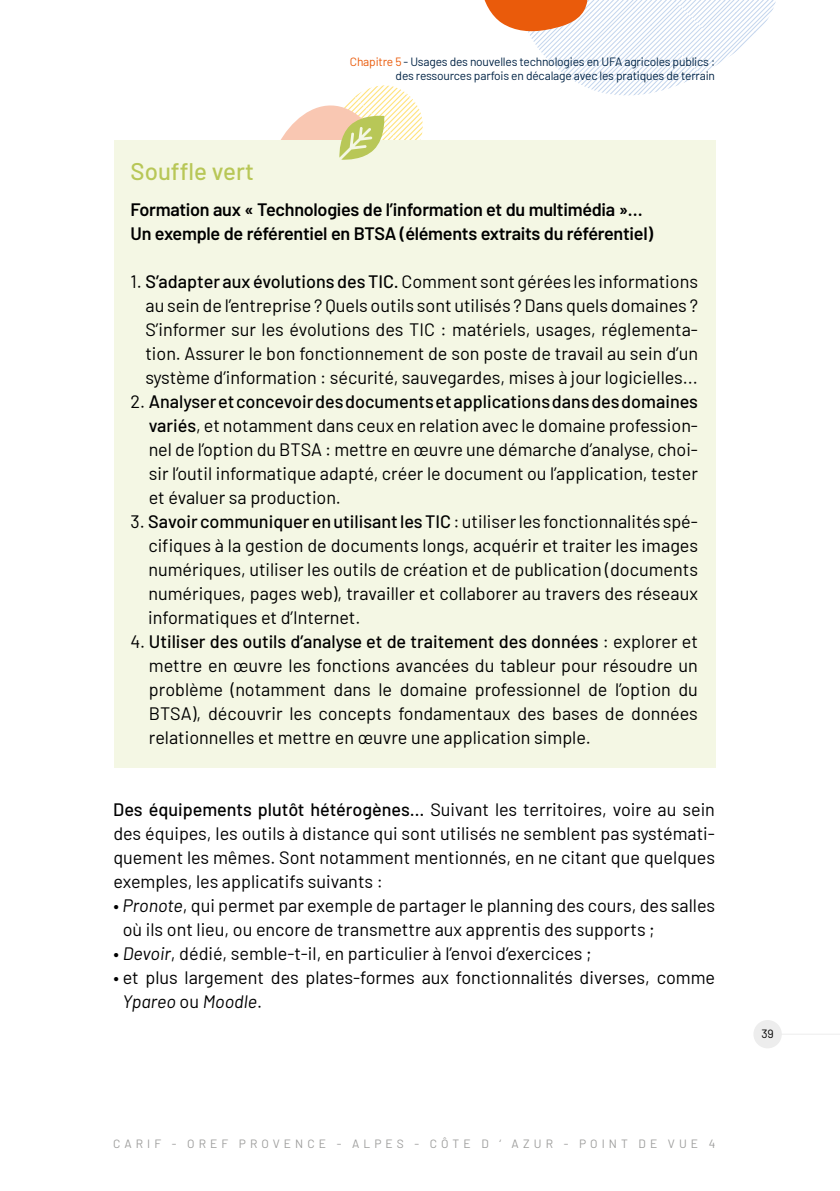
<style>
.page{position:relative;width:840px;height:1191px;background:#fff}
.page>*{position:absolute;margin:0;border:0;box-sizing:border-box;transform-origin:0 0}
.t1{font:500 24px "Barlow";color:#b8c757}
.t2{font:18px/24px "Barlow";color:#000;text-align:justify}
.t3{font:600 18px/24px "Barlow";letter-spacing:-.015em;color:#000}
.t4{font:12px/14.4px "Barlow";letter-spacing:-.015em;color:#002345;text-align:right}
.t5{font:12px "Barlow";letter-spacing:.34em;color:#9d9d9c}
.t6{font:12px "Barlow";color:#000}
.s1{color:#ea5b0b}
.s2{font-weight:500}
.s3{font-style:italic}
</style>
<div class="page">
<svg style="left:484px;top:0;width:292px;height:96px"></svg>
<div style="left:114px;top:140px;width:601px;height:628px;background:#f4f7e4"></div>
<svg style="left:280px;top:85px;width:143px;height:75px"></svg>
<hr style="left:767px;top:1033px;width:72px;height:1px;background:#ededed">
<div style="left:753px;top:1020px;width:28px;height:28px;background:#ededed;border-radius:50%"></div>
<p class="t4" style="left:350px;top:53px;width:366px"><span class="s1">Chapitre 5</span> - Usages des nouvelles technologies en UFA agricoles publics : des ressources parfois en décalage avec les pratiques de terrain</p>
<h1 class="t1" style="left:130px;top:154px;width:125px">Souffle vert</h1>
<p class="t3" style="left:130px;top:196px;width:524px">Formation aux « Technologies de l’information et du multimédia »…<br>Un exemple de référentiel en BTSA (éléments extraits du référentiel)</p>
<p class="t2" style="left:145px;top:268px;width:554px;text-indent:-15px">1. <span class="s2">S’adapter aux évolutions des TIC.</span> Comment sont gérées les informations au sein de l’entreprise ? Quels outils sont utilisés ? Dans quels domaines ?<br>S’informer sur les évolutions des TIC : matériels, usages, réglementa&shy;tion. Assurer le bon fonctionnement de son poste de travail au sein d’un système d’information : sécurité, sauvegardes, mises à jour logicielles...</p>
<p class="t2" style="left:149px;top:388px;width:550px;text-indent:-18px">2. <span class="s2">Analyser et concevoir des documents et applications dans des domaines variés</span>, et notamment dans ceux en relation avec le domaine profession&shy;nel de l’option du BTSA : mettre en œuvre une démarche d’analyse, choi&shy;sir l’outil informatique adapté, créer le document ou l’application, tester et évaluer sa production.</p>
<p class="t2" style="left:148px;top:508px;width:551px;text-indent:-18px">3. <span class="s2">Savoir communiquer en utilisant les TIC</span> :utiliserles fonctionnalités spé&shy;cifiques à la gestion de documents longs, acquérir et traiter les images numériques, utiliser les outils de création et de publication (documents numériques, pages web), travailler et collaborer au travers des réseaux informatiques et d’Internet.</p>
<p class="t2" style="left:149px;top:628px;width:550px;text-indent:-18px">4. <span class="s2">Utiliser des outils d’analyse et de traitement des données</span> : explorer et mettre en œuvre les fonctions avancées du tableur pour résoudre un problème (notamment dans le domaine professionnel de l’option du BTSA), découvrir les concepts fondamentaux des bases de données relationnelles et mettre en œuvre une application simple.</p>
<p class="t2" style="left:113px;top:796px;width:603px"><span class="s2">Des équipements plutôt hétérogènes…</span> Suivant les territoires, voire au sein des équipes, les outils à distance qui sont utilisés ne semblent pas systémati&shy;quement les mêmes. Sont notamment mentionnés, en ne citant que quelques exemples, les applicatifs suivants :</p>
<p class="t2" style="left:123px;top:892px;width:593px;text-indent:-9px">• <span class="s3">Pronote</span>, qui permet par exemple de partager le planning des cours, des salles où ils ont lieu, ou encore de transmettre aux apprentis des supports ;</p>
<p class="t2" style="left:113px;top:940px;width:479px">• <span class="s3">Devoir</span>, dédié, semble-t-il, en particulier à l’envoi d’exercices ;</p>
<p class="t2" style="left:123px;top:964px;width:593px;text-indent:-9px">• et plus largement des plates-formes aux fonctionnalités diverses, comme<br><span class="s3">Ypareo</span> ou <span class="s3">Moodle</span>.</p>
<p class="t5" style="left:113px;top:1135px;width:603px">CARIF - OREF PROVENCE - ALPES - CÔTE D ‘ AZUR - POINT DE VUE 4</p>
<p class="t6" style="left:761px;top:1025px;width:14px">39</p>
</div>
